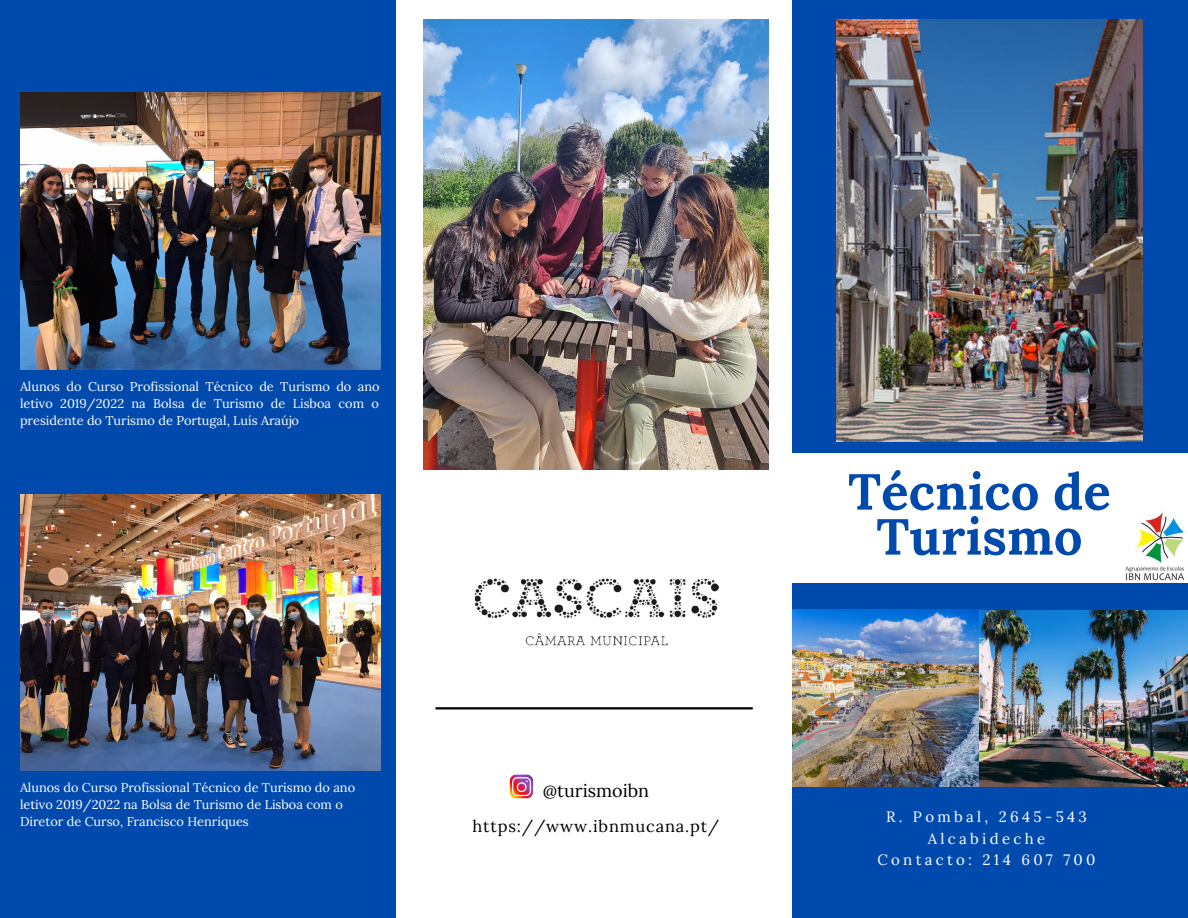
<style>
.page{position:relative;width:1188px;height:918px;background:#004aad}
.page>*{position:absolute;margin:0;border:0;box-sizing:border-box;transform-origin:0 0}
.t1{font:700 50.7px/45px "Lora";letter-spacing:.005em;color:#004aad;text-align:center}
.t2{font:18px "Lora";color:#000}
.t3{font:16.5px "Lora";letter-spacing:.05em;color:#000}
.t4{font:15px/21.3px "Lora";letter-spacing:.22em;color:#fff;text-align:center}
.t5{font:12.75px/17px "Lora";color:#fff;text-align:justify}
</style>
<div class="page">
<div style="left:396px;top:0;width:396px;height:918px;background:#fff"></div>
<img style="left:509px;top:774px;width:25px;height:25px">
<img style="left:423px;top:20px;width:346px;height:450px">
<img style="left:792px;top:610px;width:187px;height:176px">
<img style="left:979px;top:610px;width:209px;height:177px">
<div style="left:790px;top:453px;width:398px;height:130px;background:#fff"></div>
<img style="left:1125px;top:511px;width:61px;height:70px">
<img style="left:836px;top:20px;width:306px;height:422px">
<img style="left:20px;top:93px;width:360px;height:276px">
<img style="left:20px;top:494px;width:360px;height:277px">
<img style="left:474px;top:578px;width:245px;height:68px">
<hr style="left:436px;top:707px;width:317px;height:2px;background:#000">
<p class="t5" style="left:20px;top:378px;width:361px">Alunos do Curso Profissional Técnico de Turismo do ano letivo 2019/2022 na Bolsa de Turismo de Lisboa com o presidente do Turismo de Portugal, Luís Araújo</p>
<p class="t5" style="left:20px;top:779px;width:337px;text-align:left">Alunos do Curso Profissional Técnico de Turismo do ano letivo 2019/2022 na Bolsa de Turismo de Lisboa com o<br>Diretor de Curso, Francisco Henriques</p>
<p class="t2" style="left:543px;top:779px;width:108px">@turismoibn</p>
<p class="t3" style="left:473px;top:815px;width:248px">https://www.ibnmucana.pt/</p>
<p class="t1" style="left:848px;top:469px;width:264px">Técnico de<br>Turismo</p>
<p class="t4" style="left:886px;top:806px;width:202px">R. Pombal, 2645-543<br>Alcabideche</p>
<p class="t4" style="left:877px;top:849px;width:220px">Contacto: 214 607 700</p>
</div>
